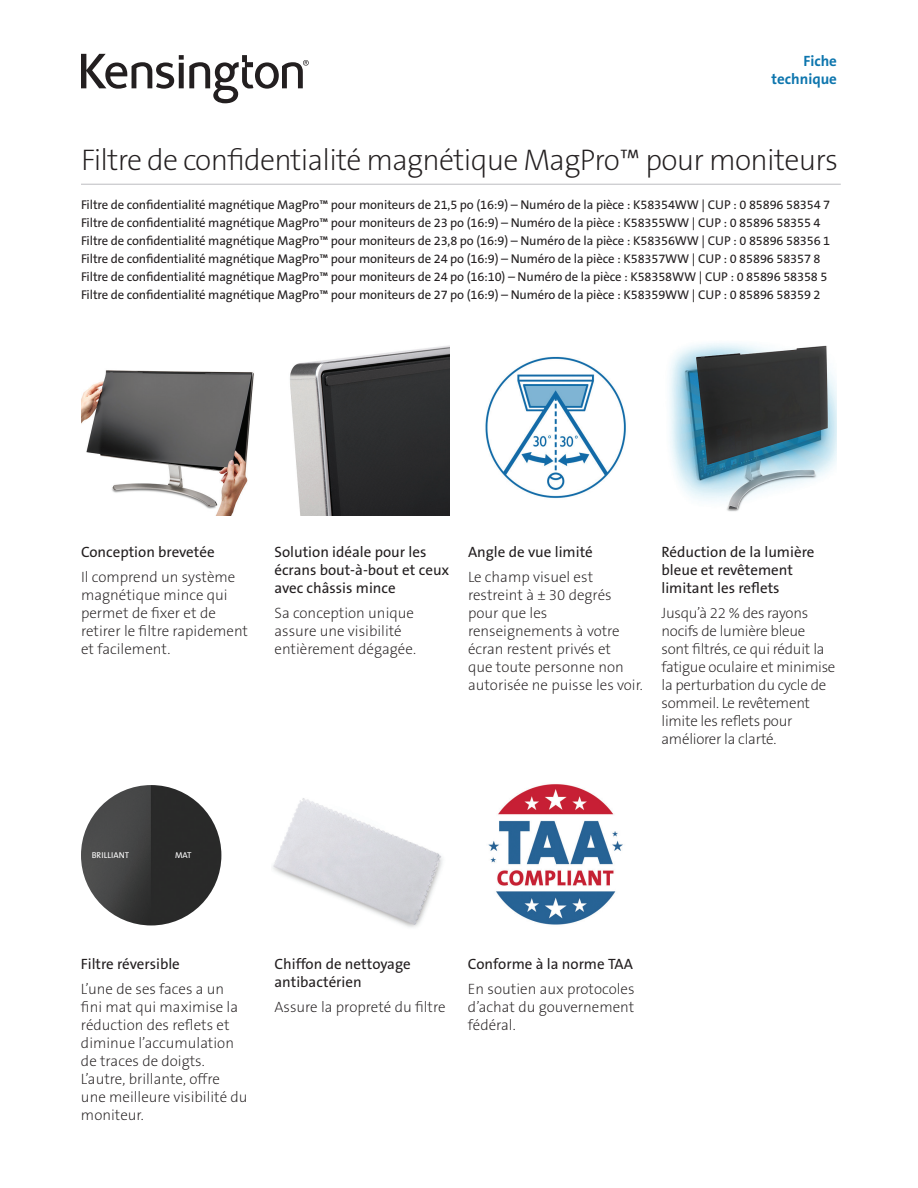
<style>
.page{position:relative;width:918px;height:1188px;background:#fff}
.page>*{position:absolute;margin:0;border:0;box-sizing:border-box;transform-origin:0 0}
.t1{font:30px "The Sans KENSINGTON2 XL";letter-spacing:-.025em;color:#231f20}
.t2{font:15px/18px "The Sans KENSINGTON2 XL";color:#231f20}
.t3{font:15px/18px "The Sans KENSINGTON5 Rg";color:#231f20}
.t4{font:15px/18px "The Sans KENSINGTON2 XL";letter-spacing:-.02em;color:#231f20}
.t5{font:15px/18px "The Sans KENSINGTON7 Bd";color:#0e76ae;text-align:right}
.t6{font:12.75px/18px "The Sans KENSINGTON5 Rg";letter-spacing:-.01em;color:#231f20}
.t7{font:8.55px "The Sans KENSINGTON5 Rg";color:#fff}
</style>
<div class="page">
<svg style="left:81px;top:54px;width:228px;height:49px"></svg>
<img style="left:669px;top:343px;width:168px;height:169px">
<img style="left:81px;top:370px;width:173px;height:146px">
<img style="left:81px;top:785px;width:140px;height:140px;border-radius:70px">
<img style="left:290px;top:345px;width:160px;height:171px">
<img style="left:488px;top:784px;width:135px;height:141px">
<img style="left:273px;top:798px;width:170px;height:130px">
<img style="left:485px;top:356px;width:141px;height:143px">
<hr style="left:81px;top:184px;width:760px;height:1px;background:#bcbdc0">
<p class="t5" style="left:772px;top:52px;width:67px">Fiche technique</p>
<h1 class="t1" style="left:81px;top:144px;width:759px">Filtre de confidentialité magnétique MagPro™ pour moniteurs</h1>
<p class="t6" style="left:81px;top:196px;width:751px">Filtre de confidentialité magnétique MagPro™ pour moniteurs de 21,5 po (16:9) – Numéro de la pièce : K58354WW | CUP : 0 85896 58354 7<br>Filtre de confidentialité magnétique MagPro™ pour moniteurs de 23 po (16:9) – Numéro de la pièce : K58355WW | CUP : 0 85896 58355 4<br>Filtre de confidentialité magnétique MagPro™ pour moniteurs de 23,8 po (16:9) – Numéro de la pièce : K58356WW | CUP : 0 85896 58356 1<br>Filtre de confidentialité magnétique MagPro™ pour moniteurs de 24 po (16:9) – Numéro de la pièce : K58357WW | CUP : 0 85896 58357 8<br>Filtre de confidentialité magnétique MagPro™ pour moniteurs de 24 po (16:10) – Numéro de la pièce : K58358WW | CUP : 0 85896 58358 5<br>Filtre de confidentialité magnétique MagPro™ pour moniteurs de 27 po (16:9) – Numéro de la pièce : K58359WW | CUP : 0 85896 58359 2</p>
<p class="t3" style="left:81px;top:543px;width:135px">Conception brevetée</p>
<p class="t2" style="left:81px;top:568px;width:169px">Il comprend un système magnétique mince qui permet de fixer et de retirer le filtre rapidement et facilement.</p>
<p class="t3" style="left:274px;top:543px;width:176px">Solution idéale pour les écrans bout-à-bout et ceux avec châssis mince</p>
<p class="t2" style="left:274px;top:604px;width:143px">Sa conception unique assure une visibilité entièrement dégagée.</p>
<p class="t3" style="left:468px;top:543px;width:126px">Angle de vue limité</p>
<p class="t2" style="left:468px;top:568px;width:176px">Le champ visuel est restreint à ± 30 degrés pour que les renseignements à votre écran restent privés et<br>que toute personne non autorisée ne puisse les voir.</p>
<p class="t3" style="left:661px;top:543px;width:154px">Réduction de la lumière bleue et revêtement limitant les reflets</p>
<p class="t4" style="left:661px;top:604px;width:175px">Jusqu’à 22 % des rayons nocifs de lumière bleue sont filtrés, ce qui réduit la fatigue oculaire et minimise la perturbation du cycle de sommeil. Le revêtement limite les reflets pour améliorer la clarté.</p>
<p class="t7" style="left:92px;top:850px;width:39px">BRILLIANT</p>
<p class="t7" style="left:175px;top:850px;width:18px">MAT</p>
<p class="t3" style="left:81px;top:956px;width:100px">Filtre réversible</p>
<p class="t2" style="left:81px;top:980px;width:168px">L’une de ses faces a un fini mat qui maximise la réduction des reflets et diminue l’accumulation de traces de doigts.<br>L’autre, brillante, offre une meilleure visibilité du moniteur.</p>
<p class="t3" style="left:274px;top:956px;width:138px">Chiffon de nettoyage antibactérien</p>
<p class="t2" style="left:274px;top:998px;width:173px">Assure la propreté du filtre</p>
<p class="t3" style="left:468px;top:956px;width:167px">Conforme à la norme TAA</p>
<p class="t2" style="left:468px;top:980px;width:168px;text-align:justify">En soutien aux protocoles d’achat du gouvernement fédéral.</p>
</div>
